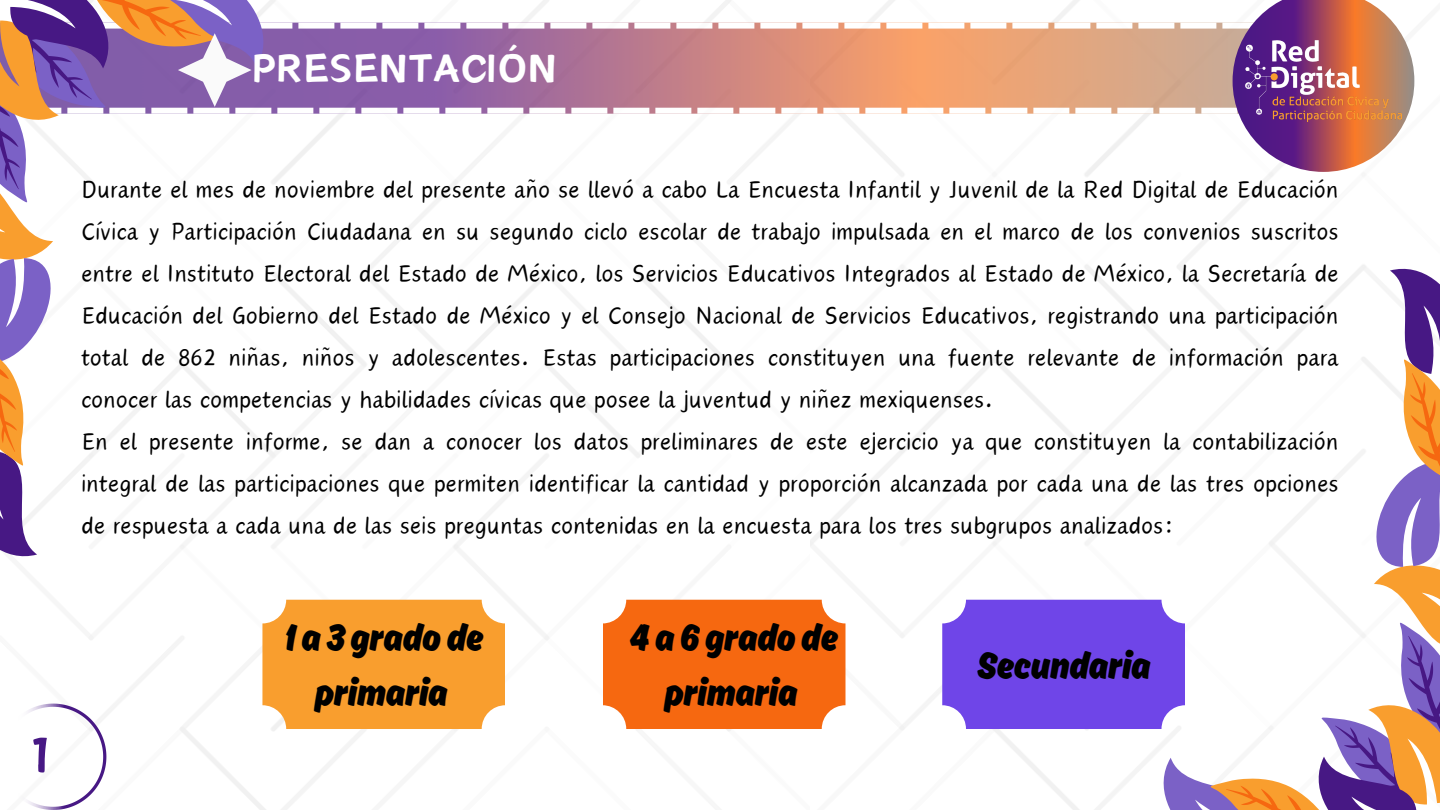
<style>
.page{position:relative;width:1440px;height:810px;background:#fff}
.page>*{position:absolute;margin:0;border:0;box-sizing:border-box;transform-origin:0 0}
.t1{font:65px "Canva Sword Like Dream";color:#471884}
.t2{font:50px "Canva Sword Like Dream";color:#fff}
.t3{font:700 40px/55.5px "Ahkio";color:#000;text-align:center}
.t4{font:30px/42px "Canva Wander World";color:#000;text-align:justify}
</style>
<div class="page">
<img style="left:88px;top:0;width:1327px;height:810px">
<svg style="left:303px;top:23px;width:930px;height:91px;background:#ca9496"></svg>
<svg style="left:1124px;top:253px;width:316px;height:557px"></svg>
<svg style="left:1233px;top:0;width:181px;height:172px"></svg>
<img style="left:1246px;top:40px;width:156px;height:82px">
<svg style="left:0;top:0;width:303px;height:572px"></svg>
<svg style="left:28px;top:703px;width:78px;height:107px"></svg>
<div style="left:262px;top:600px;width:243px;height:129px;background:#f99e2e;border-radius:24px"></div>
<div style="left:603px;top:600px;width:243px;height:129px;background:#f66810;border-radius:24px"></div>
<div style="left:942px;top:600px;width:243px;height:129px;background:#6f45e8;border-radius:24px"></div>
<p class="t2" style="left:252px;top:45px;width:307px">PRESENTACIÓN</p>
<p class="t1" style="left:30px;top:724px;width:20px">1</p>
<p class="t4" style="left:81px;top:169px;width:1259px">Durante el mes de noviembre del presente año se llevó a cabo La Encuesta Infantil y Juvenil de la Red Digital de Educación Cívica y Participación Ciudadana en su segundo ciclo escolar de trabajo impulsada en el marco de los convenios suscritos entre el Instituto Electoral del Estado de México, los Servicios Educativos Integrados al Estado de México, la Secretaría de Educación del Gobierno del Estado de México y el Consejo Nacional de Servicios Educativos, registrando una participación total de 862 niñas, niños y adolescentes. Estas participaciones constituyen una fuente relevante de información para conocer las competencias y habilidades cívicas que posee la juventud y niñez mexiquenses.</p>
<p class="t4" style="left:81px;top:421px;width:1259px">En el presente informe, se dan a conocer los datos preliminares de este ejercicio ya que constituyen la contabilización integral de las participaciones que permiten identificar la cantidad y proporción alcanzada por cada una de las tres opciones de respuesta a cada una de las seis preguntas contenidas en la encuesta para los tres subgrupos analizados:</p>
<p class="t3" style="left:285px;top:609px;width:200px">1 a 3 grado de primaria</p>
<p class="t3" style="left:629px;top:609px;width:210px">4 a 6 grado de primaria</p>
<p class="t3" style="left:977px;top:636px;width:175px">Secundaria</p>
</div>
